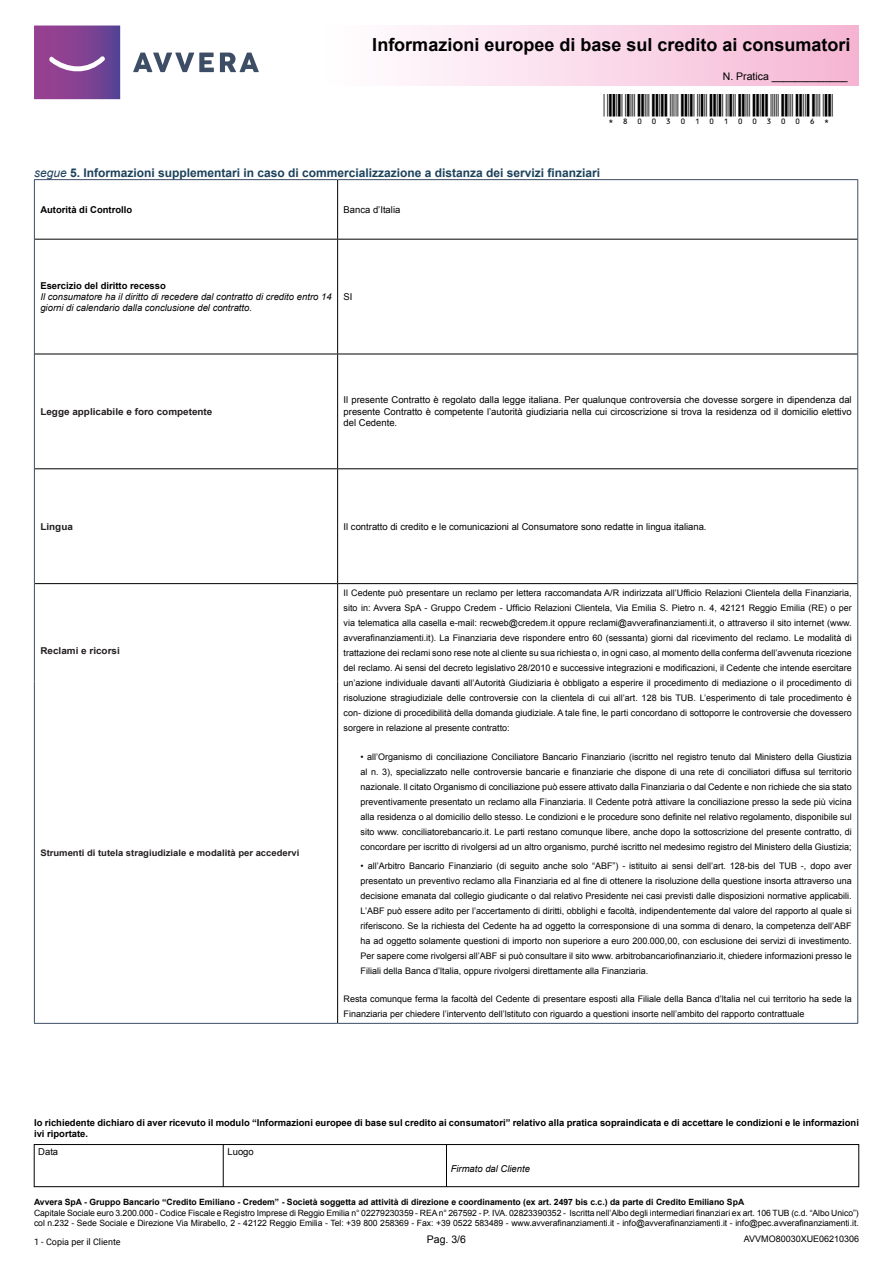
<style>
.page{position:relative;width:893px;height:1263px;background:#fff}
.page>*{position:absolute;margin:0;border:0;box-sizing:border-box;transform-origin:0 0}
.t1{font:30px "C39 Hr P36 Dl Tt";color:#000}
.t2{font:700 18px "Arial";color:#000}
.t3{font:700 12px "Arial";color:#1c425b}
.t4{font:10.5px "Arial";color:#000}
.t5{font:9.45px/11.4px "Arial";color:#000;text-align:justify}
.t6{font:700 9.45px/11.4px "Arial";color:#000}
.t7{font:italic 9.45px/11.4px "Arial";color:#000}
.t8{font:700 9.45px "Arial";color:#231f20;scale:1.05 1}
.t9{font:9px/15px "Arial";color:#010202;text-align:justify}
.t10{font:700 9px "Arial";color:#231f20;scale:1.05 1}
.t11{font:9px "Arial";color:#000}
.t12{font:9px "Roboto";color:#000}
.t13{font:8.7px/10.5px "Arial";letter-spacing:-.005em;color:#000}
.t14{font:700 8.7px "Arial";color:#000}
.s1{font-weight:400;font-style:italic}
</style>
<div class="page">
<svg style="left:34px;top:26px;width:86px;height:73px;background:#864a97"></svg>
<svg style="left:133px;top:53px;width:81px;height:19px"></svg>
<svg style="left:220px;top:53px;width:39px;height:19px"></svg>
<div style="left:319px;top:26px;width:540px;height:59px;background:linear-gradient(to right,#fff,#f5b6d4)"></div>
<hr style="left:446px;top:1144px;width:1px;height:43px;background:#000">
<div style="left:34px;top:1144px;width:825px;height:43px;border:1px solid #000"></div>
<hr style="left:223px;top:1144px;width:1px;height:43px;background:#000">
<hr style="left:34px;top:179px;width:304px;height:1px;background:#3d4d65">
<hr style="left:34px;top:180px;width:1px;height:59px;background:#3d4d65">
<hr style="left:338px;top:179px;width:520px;height:1px;background:#3d4d65">
<hr style="left:857px;top:180px;width:1px;height:59px;background:#3d4d65">
<hr style="left:34px;top:239px;width:1px;height:115px;background:#3d4d65">
<hr style="left:857px;top:239px;width:1px;height:115px;background:#3d4d65">
<hr style="left:34px;top:354px;width:1px;height:115px;background:#3d4d65">
<hr style="left:857px;top:354px;width:1px;height:115px;background:#3d4d65">
<hr style="left:34px;top:469px;width:1px;height:115px;background:#3d4d65">
<hr style="left:857px;top:469px;width:1px;height:115px;background:#3d4d65">
<hr style="left:34px;top:584px;width:1px;height:97px;background:#3d4d65">
<hr style="left:857px;top:584px;width:1px;height:97px;background:#3d4d65">
<hr style="left:34px;top:681px;width:1px;height:342px;background:#3d4d65">
<hr style="left:857px;top:681px;width:1px;height:342px;background:#3d4d65">
<hr style="left:34px;top:1023px;width:304px;height:1px;background:#3d4d65">
<hr style="left:338px;top:1023px;width:520px;height:1px;background:#3d4d65">
<hr style="left:337px;top:180px;width:1px;height:59px;background:#000">
<hr style="left:35px;top:239px;width:303px;height:1px;background:#000">
<hr style="left:338px;top:239px;width:519px;height:1px;background:#000">
<hr style="left:337px;top:240px;width:1px;height:114px;background:#000">
<hr style="left:35px;top:354px;width:303px;height:1px;background:#000">
<hr style="left:338px;top:354px;width:519px;height:1px;background:#000">
<hr style="left:337px;top:354px;width:1px;height:114px;background:#000">
<hr style="left:35px;top:468px;width:303px;height:1px;background:#000">
<hr style="left:338px;top:468px;width:519px;height:1px;background:#000">
<hr style="left:337px;top:469px;width:1px;height:114px;background:#000">
<hr style="left:35px;top:583px;width:303px;height:1px;background:#000">
<hr style="left:338px;top:583px;width:519px;height:1px;background:#000">
<hr style="left:337px;top:584px;width:1px;height:97px;background:#000">
<hr style="left:337px;top:681px;width:1px;height:342px;background:#000">
<h2 class="t2" style="left:372px;top:32px;width:480px">Informazioni europee di base sul credito ai consumatori</h2>
<p class="t4" style="left:723px;top:69px;width:126px">N. Pratica _____________</p>
<h1 class="t1" style="left:604px;top:93px;width:231px">*80030101003006*</h1>
<h3 class="t3" style="left:34px;top:165px;width:568px"><span class="s1">segue</span> 5. Informazioni supplementari in caso di commercializzazione a distanza dei servizi finanziari</h3>
<p class="t6" style="left:40px;top:204px;width:93px">Autorità di Controllo</p>
<p class="t5" style="left:344px;top:204px;width:58px">Banca d’Italia</p>
<p class="t6" style="left:40px;top:280px;width:127px">Esercizio del diritto recesso</p>
<p class="t7" style="left:40px;top:291px;width:293px">Il consumatore ha il diritto di recedere dal contratto di credito entro 14 giorni di calendario dalla conclusione del contratto.</p>
<p class="t5" style="left:344px;top:291px;width:10px">SI</p>
<p class="t8" style="left:40px;top:405px;width:165px">Legge applicabile e foro competente</p>
<p class="t5" style="left:344px;top:395px;width:510px">Il presente Contratto è regolato dalla legge italiana. Per qualunque controversia che dovesse sorgere in dipendenza dal presente Contratto è competente l’autorità giudiziaria nella cui circoscrizione si trova la residenza od il domicilio elettivo del Cedente.</p>
<p class="t8" style="left:40px;top:520px;width:32px">Lingua</p>
<p class="t5" style="left:344px;top:521px;width:364px">Il contratto di credito e le comunicazioni al Consumatore sono redatte in lingua italiana.</p>
<p class="t8" style="left:40px;top:645px;width:77px">Reclami e ricorsi</p>
<p class="t10" style="left:40px;top:846px;width:248px">Strumenti di tutela stragiudiziale e modalità per accedervi</p>
<p class="t9" style="left:344px;top:586px;width:510px">Il Cedente può presentare un reclamo per lettera raccomandata A/R indirizzata all’Ufficio Relazioni Clientela della Finanziaria, sito in: Avvera SpA - Gruppo Credem - Ufficio Relazioni Clientela, Via Emilia S. Pietro n. 4, 42121 Reggio Emilia (RE) o per via telematica alla casella e-mail: recweb@credem.it oppure reclami@avverafinanziamenti.it, o attraverso il sito internet (www. avverafinanziamenti.it). La Finanziaria deve rispondere entro 60 (sessanta) giorni dal ricevimento del reclamo. Le modalità di trattazione dei reclami sono rese note al cliente su sua richiesta o, in ogni caso, al momento della conferma dell’avvenuta ricezione del reclamo. Ai sensi del decreto legislativo 28/2010 e successive integrazioni e modificazioni, il Cedente che intende esercitare un’azione individuale davanti all’Autorità Giudiziaria è obbligato a esperire il procedimento di mediazione o il procedimento di risoluzione stragiudiziale delle controversie con la clientela di cui all’art. 128 bis TUB. L’esperimento di tale procedimento è con- dizione di procedibilità della domanda giudiziale. A tale fine, le parti concordano di sottoporre le controversie che dovessero sorgere in relazione al presente contratto:</p>
<p class="t9" style="left:361px;top:749px;width:493px">• all’Organismo di conciliazione Conciliatore Bancario Finanziario (iscritto nel registro tenuto dal Ministero della Giustizia al n. 3), specializzato nelle controversie bancarie e finanziarie che dispone di una rete di conciliatori diffusa sul territorio nazionale. ll citato Organismo di conciliazione può essere attivato dalla Finanziaria o dal Cedente e non richiede che sia stato preventivamente presentato un reclamo alla Finanziaria. ll Cedente potrà attivare la conciliazione presso la sede più vicina alla residenza o al domicilio dello stesso. Le condizioni e le procedure sono definite nel relativo regolamento, disponibile sul sito www. conciliatorebancario.it. Le parti restano comunque libere, anche dopo la sottoscrizione del presente contratto, di concordare per iscritto di rivolgersi ad un altro organismo, purché iscritto nel medesimo registro del Ministero della Giustizia;</p>
<p class="t9" style="left:361px;top:858px;width:493px">• all’Arbitro Bancario Finanziario (di seguito anche solo “ABF”) - istituito ai sensi dell’art. 128-bis del TUB -, dopo aver presentato un preventivo reclamo alla Finanziaria ed al fine di ottenere la risoluzione della questione insorta attraverso una decisione emanata dal collegio giudicante o dal relativo Presidente nei casi previsti dalle disposizioni normative applicabili.<br>L’ABF può essere adito per l’accertamento di diritti, obblighi e facoltà, indipendentemente dal valore del rapporto al quale si riferiscono. Se la richiesta del Cedente ha ad oggetto la corresponsione di una somma di denaro, la competenza dell’ABF ha ad oggetto solamente questioni di importo non superiore a euro 200.000,00, con esclusione dei servizi di investimento.<br>Per sapere come rivolgersi all’ABF si può consultare il sito www. arbitrobancariofinanziario.it, chiedere informazioni presso le Filiali della Banca d’ltalia, oppure rivolgersi direttamente alla Finanziaria.</p>
<p class="t9" style="left:344px;top:992px;width:510px">Resta comunque ferma la facoltà del Cedente di presentare esposti alla Filiale della Banca d’ltalia nel cui territorio ha sede la<br>Finanziaria per chiedere l’intervento dell’lstituto con riguardo a questioni insorte nell’ambito del rapporto contrattuale</p>
<p class="t6" style="left:34px;top:1117px;width:826px">Io richiedente dichiaro di aver ricevuto il modulo “Informazioni europee di base sul credito ai consumatori” relativo alla pratica sopraindicata e di accettare le condizioni e le informazioni ivi riportate.</p>
<p class="t5" style="left:38px;top:1146px;width:21px">Data</p>
<p class="t5" style="left:227px;top:1146px;width:28px">Luogo</p>
<p class="t7" style="left:451px;top:1163px;width:81px">Firmato dal Cliente</p>
<p class="t14" style="left:34px;top:1197px;width:712px">Avvera SpA - Gruppo Bancario “Credito Emiliano - Credem” - Società soggetta ad attività di direzione e coordinamento (ex art. 2497 bis c.c.) da parte di Credito Emiliano SpA</p>
<p class="t13" style="left:34px;top:1208px;width:826px">Capitale Sociale euro 3.200.000 - Codice Fiscale e Registro Imprese di Reggio Emilia n° 02279230359 - REA n° 267592 - P. IVA. 02823390352 - Iscritta nell’Albo degli intermediari finanziari ex art. 106 TUB (c.d. “Albo Unico”) col n.232 - Sede Sociale e Direzione Via Mirabello, 2 - 42122 Reggio Emilia - Tel: +39 800 258369 - Fax: +39 0522 583489 - www.avverafinanziamenti.it - info@avverafinanziamenti.it - info@pec.avverafinanziamenti.it.</p>
<p class="t12" style="left:34px;top:1235px;width:88px">1 - Copia per il Cliente</p>
<p class="t4" style="left:427px;top:1232px;width:41px">Pag. 3/6</p>
<p class="t11" style="left:744px;top:1233px;width:117px">AVVMO80030XUE06210306</p>
</div>
